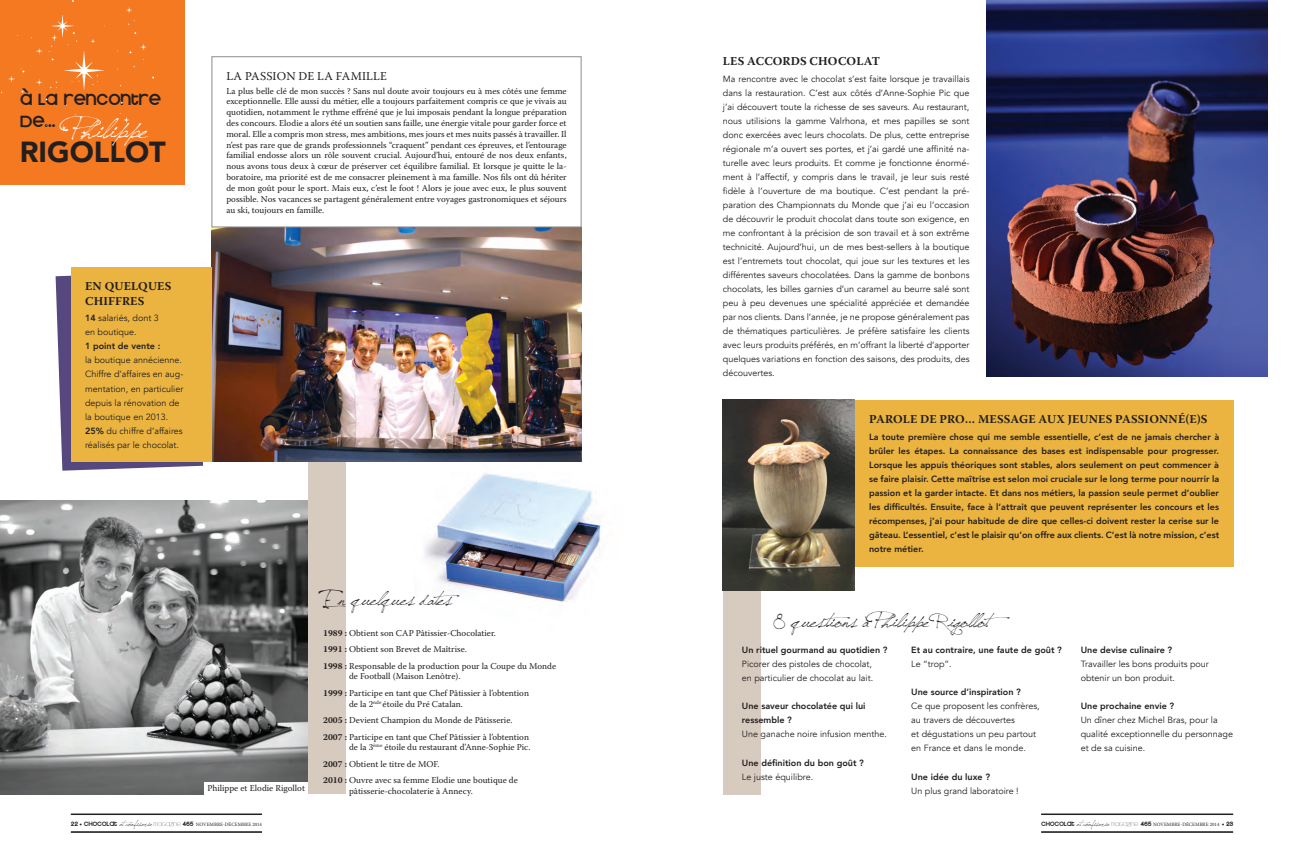
<style>
.page{position:relative;width:1304px;height:851px;background:#fff}
.page>*{position:absolute;margin:0;border:0;box-sizing:border-box;transform-origin:0 0}
.t1{font:31px "Jellyka Saint Andrews Queen";color:#fff}
.t2{font:900 29px "Avenir";color:#231f20}
.Titre_trace_de_route{font:22px "Jellyka Saint Andrews Queen";color:#231f20}
.t3{font:18px/21.6px "Kravitz Extra Thermal";color:#231f20}
.A_LA_RENCONTRE_titre{font:700 12px/14.4px "Warnock Pro";letter-spacing:.01em;color:#231f20}
.A_LA_RENCONTRE_titre-2{font:12px "Warnock Pro";letter-spacing:.015em;color:#231f20}
.A_LA_RENCONTRE_breve{font:9px/14px "Avenir";color:#231f20}
.A_LA_RENCONTRE_breve-2{font:9px/10.8px "Warnock Pro";color:#231f20;text-align:justify}
.A_LA_RENCONTRE_breve-3{font:800 9px/14px "Avenir";color:#231f20}
.Tracé_de_route_date{font:9px/10.8px "Warnock Pro";color:#231f20}
.Légende{font:9px "Warnock Pro";color:#231f20}
.t4{font:5px "Minion Pro";letter-spacing:.01em;color:#231f20}
.s1{font-weight:800}
.s2{font-weight:700}
.s3{font-family:"Kravitz Extra Thermal";font-size:7px}
.s4{font-size:7px}
.s5{font-family:"Jellyka Saint Andrews Queen";font-size:9px}
.s6{font-family:"Kravitz";font-size:7px}
</style>
<div class="page">
<hr style="left:71px;top:813px;width:191px;height:1px;background:#231f20">
<hr style="left:71px;top:814px;width:191px;height:1px;background:#231f20">
<hr style="left:71px;top:831px;width:191px;height:1px;background:#231f20">
<hr style="left:71px;top:832px;width:191px;height:1px;background:#231f20">
<hr style="left:1041px;top:813px;width:192px;height:1px;background:#231f20">
<hr style="left:1041px;top:814px;width:192px;height:1px;background:#231f20">
<hr style="left:1041px;top:831px;width:192px;height:1px;background:#231f20">
<hr style="left:1041px;top:832px;width:192px;height:1px;background:#231f20">
<div style="left:0;top:0;width:184px;height:184px;background:#f47921"></div>
<img style="left:414px;top:435px;width:187px;height:167px">
<div style="left:308px;top:458px;width:38px;height:336px;background:#d7cbbf"></div>
<svg style="left:56px;top:275px;width:147px;height:195px"></svg>
<img style="left:212px;top:227px;width:369px;height:234px">
<div style="left:71px;top:267px;width:141px;height:194px;background:#ebb441"></div>
<div style="left:212px;top:56px;width:369px;height:171px;border:1px solid #8b8c8e"></div>
<img style="left:0;top:500px;width:308px;height:294px">
<div style="left:204px;top:781px;width:104px;height:13px;background:#fff"></div>
<div style="left:723px;top:590px;width:38px;height:204px;background:#d7cbbf"></div>
<div style="left:855px;top:400px;width:378px;height:166px;background:#ebb441"></div>
<img style="left:986px;top:0;width:281px;height:376px">
<img style="left:723px;top:400px;width:132px;height:190px">
<img style="left:1px;top:0;width:152px;height:138px">
<h3 class="t3" style="left:20px;top:88px;width:142px">À LA RENCONTRE<br>DE...</h3>
<h2 class="t2" style="left:20px;top:127px;width:147px">RIGOLLOT</h2>
<h1 class="t1" style="left:70px;top:109px;width:79px">Philippe</h1>
<p class="A_LA_RENCONTRE_titre" style="left:85px;top:279px;width:88px">EN QUELQUES<br>CHIFFRES</p>
<p class="A_LA_RENCONTRE_breve" style="left:85px;top:311px;width:75px"><span class="s1">14</span> salariés, dont 3 en boutique.</p>
<p class="A_LA_RENCONTRE_breve" style="left:85px;top:339px;width:99px"><span class="s1">1 point de vente :<br></span>la boutique annécienne.</p>
<p class="A_LA_RENCONTRE_breve" style="left:85px;top:367px;width:100px">Chiffre d’affaires en aug&shy;mentation, en particulier depuis la rénovation de la boutique en 2013.</p>
<p class="A_LA_RENCONTRE_breve" style="left:85px;top:423px;width:99px"><span class="s1">25%</span> du chiffre d’affaires réalisés par le chocolat.</p>
<p class="A_LA_RENCONTRE_titre-2" style="left:226px;top:69px;width:162px">LA PASSION DE LA FAMILLE</p>
<p class="A_LA_RENCONTRE_breve-2" style="left:226px;top:85px;width:342px">La plus belle clé de mon succès ? Sans nul doute avoir toujours eu à mes côtés une femme exceptionnelle. Elle aussi du métier, elle a toujours parfaitement compris ce que je vivais au quotidien, notamment le rythme effréné que je lui imposais pendant la longue préparation des concours. Elodie a alors été un soutien sans faille, une énergie vitale pour garder force et moral. Elle a compris mon stress, mes ambitions, mes jours et mes nuits passés à travailler. Il n’est pas rare que de grands professionnels “craquent” pendant ces épreuves, et l’entourage familial endosse alors un rôle souvent crucial. Aujourd’hui, entouré de nos deux enfants, nous avons tous deux à cœur de préserver cet équilibre familial. Et lorsque je quitte le la&shy;boratoire, ma priorité est de me consacrer pleinement à ma famille. Nos fils ont dû hériter de mon goût pour le sport. Mais eux, c’est le foot ! Alors je joue avec eux, le plus souvent possible. Nos vacances se partagent généralement entre voyages gastronomiques et séjours au ski, toujours en famille.</p>
<p class="Légende" style="left:207px;top:782px;width:99px">Philippe et Elodie Rigollot</p>
<p class="Titre_trace_de_route" style="left:323px;top:584px;width:138px">En quelques dates</p>
<p class="Tracé_de_route_date" style="left:323px;top:627px;width:174px"><span class="s2">1989 :</span> Obtient son CAP Pâtissier-Chocolatier.</p>
<p class="Tracé_de_route_date" style="left:323px;top:643px;width:145px"><span class="s2">1991 :</span> Obtient son Brevet de Maîtrise.</p>
<p class="Tracé_de_route_date" style="left:349px;top:660px;width:209px;text-indent:-26px"><span class="s2">1998 :</span> Responsable de la production pour la Coupe du Monde de Football (Maison Lenôtre).</p>
<p class="Tracé_de_route_date" style="left:349px;top:687px;width:181px;text-indent:-26px"><span class="s2">1999 :</span> Participe en tant que Chef Pâtissier à l’obtention de la 2<sup>nde</sup> étoile du Pré Catalan.</p>
<p class="Tracé_de_route_date" style="left:323px;top:714px;width:191px"><span class="s2">2005 :</span> Devient Champion du Monde de Pâtisserie.</p>
<p class="Tracé_de_route_date" style="left:323px;top:731px;width:209px;text-align:right"><span class="s2">2007 :</span> Participe en tant que Chef Pâtissier à l’obtention de la 3<sup>ème</sup> étoile du restaurant d’Anne-Sophie Pic.</p>
<p class="Tracé_de_route_date" style="left:323px;top:758px;width:118px"><span class="s2">2007 :</span> Obtient le titre de MOF.</p>
<p class="Tracé_de_route_date" style="left:349px;top:774px;width:170px;text-indent:-26px"><span class="s2">2010 :</span> Ouvre avec sa femme Elodie une boutique de pâtisserie-chocolaterie à Annecy.</p>
<p class="A_LA_RENCONTRE_titre" style="left:723px;top:54px;width:159px">LES ACCORDS CHOCOLAT</p>
<p class="A_LA_RENCONTRE_breve" style="left:723px;top:72px;width:248px;text-align:justify">Ma rencontre avec le chocolat s’est faite lorsque je travaillais dans la restauration. C’est aux côtés d’Anne-Sophie Pic que j’ai découvert toute la richesse de ses saveurs. Au restaurant, nous utilisions la gamme Valrhona, et mes papilles se sont donc exercées avec leurs chocolats. De plus, cette entreprise régionale m’a ouvert ses portes, et j’ai gardé une affinité na&shy;turelle avec leurs produits. Et comme je fonctionne énormé&shy;ment à l’affectif, y compris dans le travail, je leur suis resté fidèle à l’ouverture de ma boutique. C’est pendant la pré&shy;paration des Championnats du Monde que j’ai eu l’occasion de découvrir le produit chocolat dans toute son exigence, en me confrontant à la précision de son travail et à son extrême technicité. Aujourd’hui, un de mes best-sellers à la boutique est l’entremets tout chocolat, qui joue sur les textures et les différentes saveurs chocolatées. Dans la gamme de bonbons chocolats, les billes garnies d’un caramel au beurre salé sont peu à peu devenues une spécialité appréciée et demandée par nos clients. Dans l’année, je ne propose généralement pas de thématiques particulières. Je préfère satisfaire les clients avec leurs produits préférés, en m’offrant la liberté d’apporter quelques variations en fonction des saisons, des produits, des découvertes.</p>
<p class="A_LA_RENCONTRE_titre" style="left:869px;top:411px;width:340px">PAROLE DE PRO… MESSAGE AUX JEUNES PASSIONNÉ(E)S</p>
<p class="A_LA_RENCONTRE_breve-3" style="left:869px;top:429px;width:352px;text-align:justify">La toute première chose qui me semble essentielle, c’est de ne jamais chercher à brûler les étapes. La connaissance des bases est indispensable pour progresser.<br>Lorsque les appuis théoriques sont stables, alors seulement on peut commencer à se faire plaisir. Cette maîtrise est selon moi cruciale sur le long terme pour nourrir la passion et la garder intacte. Et dans nos métiers, la passion seule permet d’oublier les difficultés. Ensuite, face à l’attrait que peuvent représenter les concours et les récompenses, j’ai pour habitude de dire que celles-ci doivent rester la cerise sur le gâteau. L’essentiel, c’est le plaisir qu’on offre aux clients. C’est là notre mission, c’est notre métier.</p>
<p class="Titre_trace_de_route" style="left:773px;top:607px;width:238px">8 questions à Philippe Rigollot</p>
<p class="A_LA_RENCONTRE_breve-3" style="left:742px;top:642px;width:147px">Un rituel gourmand au quotidien ?</p>
<p class="A_LA_RENCONTRE_breve" style="left:742px;top:656px;width:133px">Picorer des pistoles de chocolat, en particulier de chocolat au lait.</p>
<p class="A_LA_RENCONTRE_breve-3" style="left:742px;top:699px;width:125px">Une saveur chocolatée qui lui ressemble ?</p>
<p class="A_LA_RENCONTRE_breve" style="left:742px;top:727px;width:147px">Une ganache noire infusion menthe.</p>
<p class="A_LA_RENCONTRE_breve-3" style="left:742px;top:755px;width:123px">Une définition du bon goût ?</p>
<p class="A_LA_RENCONTRE_breve" style="left:742px;top:769px;width:73px">Le juste équilibre.</p>
<p class="A_LA_RENCONTRE_breve-3" style="left:911px;top:642px;width:152px">Et au contraire, une faute de goût ?</p>
<p class="A_LA_RENCONTRE_breve" style="left:911px;top:656px;width:42px">Le “trop”.</p>
<p class="A_LA_RENCONTRE_breve-3" style="left:911px;top:685px;width:111px">Une source d’inspiration ?</p>
<p class="A_LA_RENCONTRE_breve" style="left:911px;top:699px;width:130px">Ce que proposent les confrères, au travers de découvertes<br>et dégustations un peu partout en France et dans le monde.</p>
<p class="A_LA_RENCONTRE_breve-3" style="left:911px;top:769px;width:80px">Une idée du luxe ?</p>
<p class="A_LA_RENCONTRE_breve" style="left:911px;top:783px;width:109px">Un plus grand laboratoire !</p>
<p class="A_LA_RENCONTRE_breve-3" style="left:1081px;top:642px;width:93px">Une devise culinaire ?</p>
<p class="A_LA_RENCONTRE_breve" style="left:1081px;top:656px;width:130px">Travailler les bons produits pour obtenir un bon produit.</p>
<p class="A_LA_RENCONTRE_breve-3" style="left:1081px;top:699px;width:95px">Une prochaine envie ?</p>
<p class="A_LA_RENCONTRE_breve" style="left:1081px;top:713px;width:154px">Un dîner chez Michel Bras, pour la qualité exceptionnelle du personnage et de sa cuisine.</p>
<p class="t4" style="left:71px;top:820px;width:193px"><span class="s3">22</span> <span class="s4">•</span> <span class="s3">CHOCOLAT</span> <span class="s5">etconfiserie</span> <span class="s6">magazine</span> <span class="s3">465</span> NOVEMBRE-DÉCEMBRE 2014</p>
<p class="t4" style="left:1041px;top:820px;width:193px"><span class="s3">CHOCOLAT</span> <span class="s5">etconfiserie</span> <span class="s6">magazine</span> <span class="s3">465</span> NOVEMBRE-DÉCEMBRE 2014 <span class="s4">•</span> <span class="s3">23</span></p>
</div>
